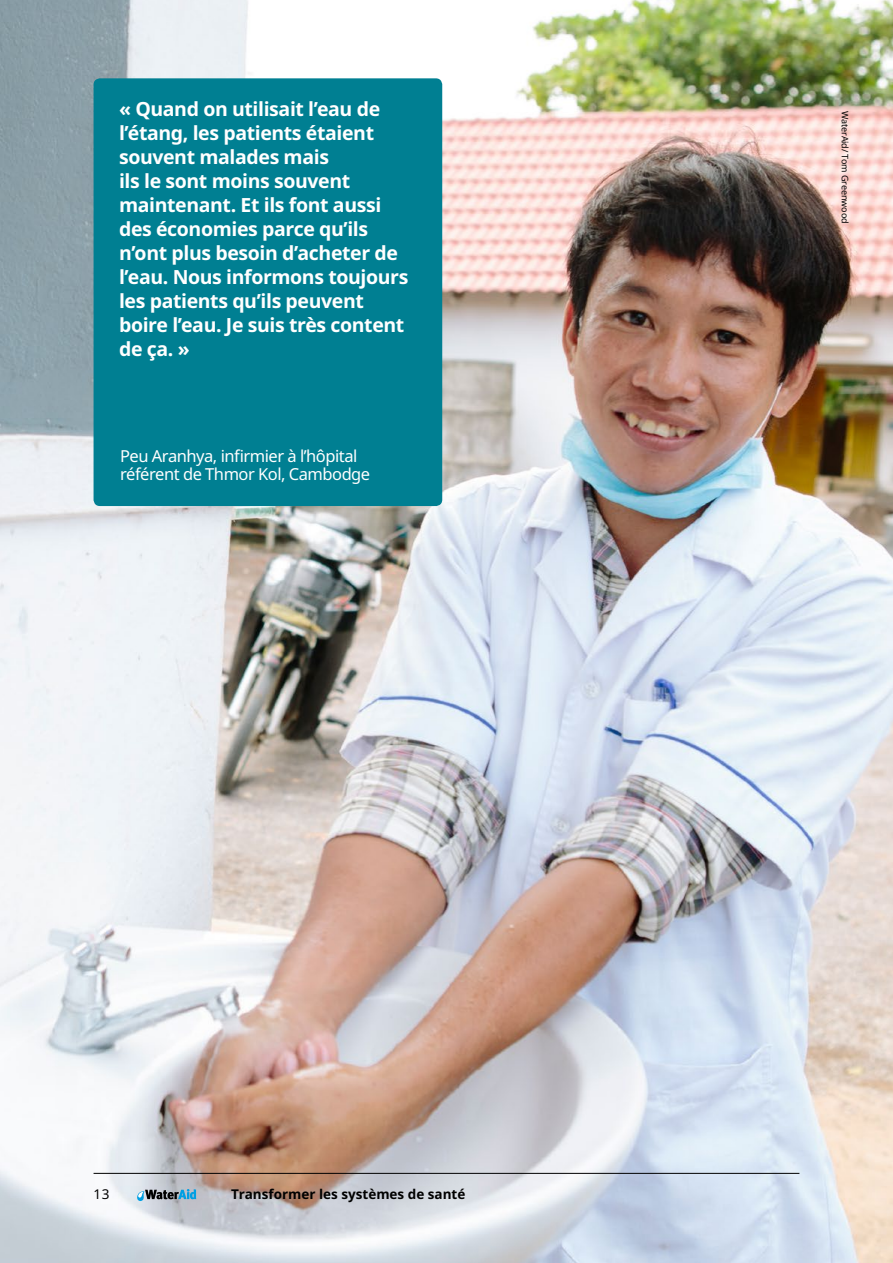
<style>
.page{position:relative;width:893px;height:1263px;background:#fff}
.page>*{position:absolute;margin:0;border:0;box-sizing:border-box;transform-origin:0 0}
.t1{font:700 19.5px/24px "Noto Sans";letter-spacing:-.02em;color:#fff}
.t2{font:16.5px/18px "Noto Sans";letter-spacing:-.03em;color:#fff}
.t3{font:700 13.5px "Noto Sans";color:#000}
.t4{font:13.5px "Noto Sans";color:#000}
.t5{font:9px "Noto Sans";letter-spacing:-.01em;color:#000}
</style>
<div class="page">
<img style="left:0;top:0;width:893px;height:1263px">
<div style="left:94px;top:78px;width:348px;height:428px;background:#007f92;border-radius:6px"></div>
<hr style="left:94px;top:1173px;width:705px;height:1px;background:#000">
<svg style="left:137px;top:1189px;width:59px;height:12px"></svg>
<p class="t1" style="left:119px;top:96px;width:291px">« Quand on utilisait l’eau de l’étang, les patients étaient souvent malades mais<br>ils le sont moins souvent maintenant. Et ils font aussi des économies parce qu’ils n’ont plus besoin d’acheter de l’eau. Nous informons toujours les patients qu’ils peuvent boire l’eau. Je suis très content de ça. »</p>
<p class="t2" style="left:120px;top:446px;width:252px">Peu Aranhya, infirmier à l’hôpital référent de Thmor Kol, Cambodge</p>
<p class="t4" style="left:94px;top:1185px;width:18px">13</p>
<p class="t3" style="left:231px;top:1184px;width:236px">Transformer les systèmes de santé</p>
<p class="t5" style="left:851px;top:111px;width:114px;rotate:90deg">WaterAid/ Tom Greenwood</p>
</div>
